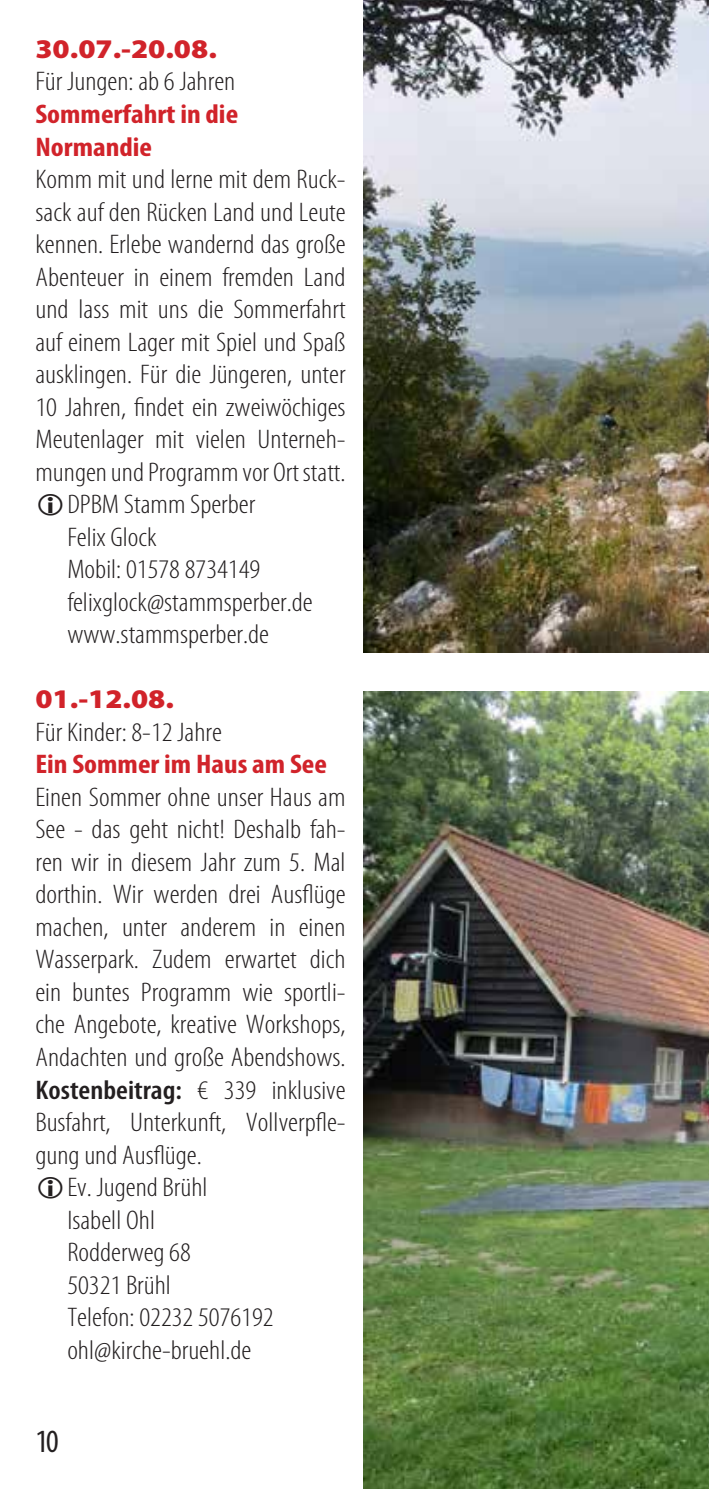
<style>
.page{position:relative;width:709px;height:1489px;background:#fff}
.page>*{position:absolute;margin:0;border:0;box-sizing:border-box;transform-origin:0 0}
.t1{font:condensed 32.5px "Myriad Pro";color:#231f20}
.t2{font:300 condensed 27px "Myriad Pro";color:#231f20;scale:1.11 1}
.t3{font:700 condensed 27px/32.5px "Myriad Pro";color:#d1232a;scale:1.11 1}
.t4{font:600 condensed 27px "Myriad Pro";color:#231f20;scale:1.11 1}
.t5{font:900 27px "Myriad Pro";color:#d1232a;scale:1.11 1}
.s1{font-weight:300}
</style>
<div class="page">
<img style="left:363px;top:691px;width:346px;height:797px">
<img style="left:363px;top:0;width:346px;height:652px">
<p class="t5" style="left:35px;top:33px;width:165px">30.07.-20.08.</p>
<p class="t2" style="left:35px;top:66px;width:182px">Für Jungen: ab 6 Jahren</p>
<p class="t3" style="left:35px;top:97px;width:184px">Sommerfahrt in die<br>Normandie</p>
<p class="t2" style="left:35px;top:163px;width:281px">Komm mit und lerne mit dem Ruck-</p>
<p class="t2" style="left:35px;top:196px;width:281px">sack auf den Rücken Land und Leute</p>
<p class="t2" style="left:35px;top:228px;width:281px">kennen. Erlebe wandernd das große</p>
<p class="t2" style="left:35px;top:261px;width:281px">Abenteuer in einem fremden Land</p>
<p class="t2" style="left:35px;top:293px;width:281px">und lass mit uns die Sommerfahrt</p>
<p class="t2" style="left:35px;top:326px;width:281px">auf einem Lager mit Spiel und Spaß</p>
<p class="t2" style="left:35px;top:358px;width:281px">ausklingen. Für die Jüngeren, unter</p>
<p class="t2" style="left:35px;top:391px;width:281px">10 Jahren, findet ein zweiwöchiges</p>
<p class="t2" style="left:35px;top:423px;width:281px">Meutenlager mit vielen Unterneh-</p>
<p class="t2" style="left:35px;top:456px;width:281px">mungen und Programm vor Ort statt.</p>
<p class="t2" style="left:67px;top:488px;width:171px">DPBM Stamm Sperber</p>
<p class="t2" style="left:67px;top:521px;width:82px">Felix Glock</p>
<p class="t2" style="left:67px;top:553px;width:175px">Mobil: 01578 8734149</p>
<p class="t2" style="left:67px;top:586px;width:223px">felixglock@stammsperber.de</p>
<p class="t2" style="left:67px;top:618px;width:183px">www.stammsperber.de</p>
<p class="t5" style="left:35px;top:684px;width:126px">01.-12.08.</p>
<p class="t2" style="left:35px;top:716px;width:170px">Für Kinder: 8-12 Jahre</p>
<p class="t3" style="left:35px;top:747px;width:264px">Ein Sommer im Haus am See</p>
<p class="t2" style="left:35px;top:781px;width:281px">Einen Sommer ohne unser Haus am</p>
<p class="t2" style="left:35px;top:813px;width:281px">See - das geht nicht! Deshalb fah-</p>
<p class="t2" style="left:35px;top:846px;width:281px">ren wir in diesem Jahr zum 5. Mal</p>
<p class="t2" style="left:35px;top:878px;width:281px">dorthin. Wir werden drei Ausflüge</p>
<p class="t2" style="left:35px;top:911px;width:281px">machen, unter anderem in einen</p>
<p class="t2" style="left:35px;top:943px;width:281px">Wasserpark. Zudem erwartet dich</p>
<p class="t2" style="left:35px;top:976px;width:281px">ein buntes Programm wie sportli-</p>
<p class="t2" style="left:35px;top:1008px;width:281px">che Angebote, kreative Workshops,</p>
<p class="t2" style="left:35px;top:1041px;width:281px">Andachten und große Abendshows.</p>
<p class="t4" style="left:35px;top:1072px;width:281px">Kostenbeitrag: <span class="s1">€ 339 inklusive</span></p>
<p class="t2" style="left:35px;top:1106px;width:281px">Busfahrt, Unterkunft, Vollverpfle-</p>
<p class="t2" style="left:35px;top:1138px;width:151px">gung und Ausflüge.</p>
<p class="t2" style="left:67px;top:1171px;width:128px">Ev. Jugend Brühl</p>
<p class="t2" style="left:67px;top:1203px;width:81px">Isabell Ohl</p>
<p class="t2" style="left:67px;top:1236px;width:113px">Rodderweg 68</p>
<p class="t2" style="left:67px;top:1268px;width:95px">50321 Brühl</p>
<p class="t2" style="left:67px;top:1301px;width:187px">Telefon: 02232 5076192</p>
<p class="t2" style="left:67px;top:1333px;width:167px">ohl@kirche-bruehl.de</p>
<p class="t1" style="left:35px;top:1421px;width:25px">10</p>
</div>
